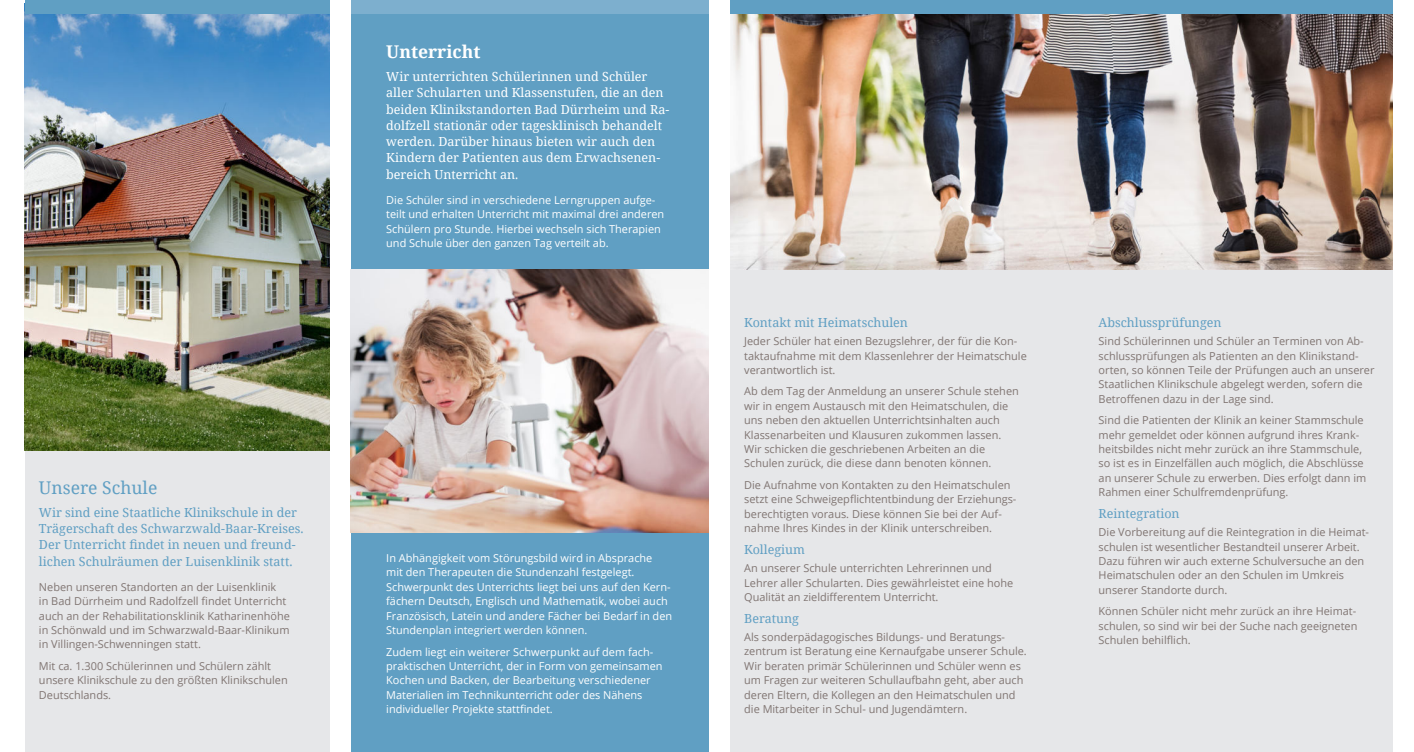
<style>
.page{position:relative;width:1414px;height:752px;background:#fff}
.page>*{position:absolute;margin:0;border:0;box-sizing:border-box;transform-origin:0 0}
.t1{font:17.5px "Noto Serif";color:#609fc3}
.t2{font:700 17.5px "Noto Serif";color:#fff}
.t3{font:12.5px/16.2px "Noto Serif";color:#fff}
.t4{font:12.5px/16.2px "Noto Serif";color:#609fc3}
.t5{font:11px/14.4px "Open Sans";color:#807572}
.t6{font:11px/14.4px "Open Sans";color:#fff}
</style>
<div class="page">
<div style="left:351px;top:0;width:358px;height:751px;background:#609fc3"></div>
<div style="left:351px;top:0;width:358px;height:13px;background:#7dafce"></div>
<div style="left:730px;top:0;width:663px;height:751px;background:#e6e7e9"></div>
<img style="left:351px;top:269px;width:358px;height:263px">
<div style="left:25px;top:0;width:305px;height:751px;background:#e6e7e9"></div>
<img style="left:25px;top:13px;width:305px;height:437px">
<img style="left:730px;top:13px;width:663px;height:256px">
<div style="left:25px;top:0;width:305px;height:13px;background:#609fc3"></div>
<div style="left:730px;top:0;width:663px;height:13px;background:#609fc3"></div>
<h1 class="t1" style="left:39px;top:480px;width:120px">Unsere Schule</h1>
<p class="t4" style="left:39px;top:505px;width:266px">Wir sind eine Staatliche Klinikschule in der Trägerschaft des Schwarzwald-Baar-Kreises.<br>Der Unterricht findet in neuen und freund&shy;lichen Schulräumen der Luisenklinik statt.</p>
<p class="t5" style="left:39px;top:580px;width:252px">Neben unseren Standorten an der Luisenklinik<br>in Bad Dürrheim und Radolfzell findet Unterricht auch an der Rehabilitationsklinik Katharinenhöhe in Schönwald und im Schwarzwald-Baar-Klinikum in Villingen-Schwenningen statt.</p>
<p class="t5" style="left:39px;top:659px;width:250px">Mit ca. 1.300 Schülerinnen und Schülern zählt unsere Klinikschule zu den größten Klinikschulen<br>Deutschlands.</p>
<h1 class="t2" style="left:386px;top:41px;width:96px">Unterricht</h1>
<p class="t3" style="left:386px;top:70px;width:284px">Wir unterrichten Schülerinnen und Schüler aller Schularten und Klassenstufen, die an den beiden Klinikstandorten Bad Dürrheim und Ra&shy;dolfzell stationär oder tagesklinisch behandelt werden. Darüber hinaus bieten wir auch den Kindern der Patienten aus dem Erwachsenen&shy;bereich Unterricht an.</p>
<p class="t6" style="left:386px;top:193px;width:280px">Die Schüler sind in verschiedene Lerngruppen aufge&shy;teilt und erhalten Unterricht mit maximal drei anderen Schülern pro Stunde. Hierbei wechseln sich Therapien und Schule über den ganzen Tag verteilt ab.</p>
<p class="t6" style="left:386px;top:551px;width:287px">In Abhängigkeit vom Störungsbild wird in Absprache<br>mit den Therapeuten die Stundenzahl festgelegt.<br>Schwerpunkt des Unterrichts liegt bei uns auf den Kern&shy;fächern Deutsch, Englisch und Mathematik, wobei auch Französisch, Latein und andere Fächer bei Bedarf in den Stundenplan integriert werden können.</p>
<p class="t6" style="left:386px;top:645px;width:278px">Zudem liegt ein weiterer Schwerpunkt auf dem fach&shy;praktischen Unterricht, der in Form von gemeinsamen Kochen und Backen, der Bearbeitung verschiedener Materialien im Technikunterricht oder des Nähens individueller Projekte stattfindet.</p>
<p class="t4" style="left:744px;top:316px;width:165px">Kontakt mit Heimatschulen</p>
<p class="t5" style="left:744px;top:335px;width:284px">Jeder Schüler hat einen Bezugslehrer, der für die Kon&shy;taktaufnahme mit dem Klassenlehrer der Heimatschule verantwortlich ist.</p>
<p class="t5" style="left:744px;top:385px;width:276px">Ab dem Tag der Anmeldung an unserer Schule stehen wir in engem Austausch mit den Heimatschulen, die uns neben den aktuellen Unterrichtsinhalten auch Klassenarbeiten und Klausuren zukommen lassen.<br>Wir schicken die geschriebenen Arbeiten an die Schulen zurück, die diese dann benoten können.</p>
<p class="t5" style="left:744px;top:478px;width:274px">Die Aufnahme von Kontakten zu den Heimatschulen setzt eine Schweigepflichtentbindung der Erziehungs&shy;berechtigten voraus. Diese können Sie bei der Auf&shy;nahme Ihres Kindes in der Klinik unterschreiben.</p>
<p class="t4" style="left:744px;top:542px;width:62px">Kollegium</p>
<p class="t5" style="left:744px;top:561px;width:271px">An unserer Schule unterrichten Lehrerinnen und<br>Lehrer aller Schularten. Dies gewährleistet eine hohe<br>Qualität an zieldifferentem Unterricht.</p>
<p class="t4" style="left:744px;top:611px;width:56px">Beratung</p>
<p class="t5" style="left:744px;top:630px;width:284px">Als sonderpädagogisches Bildungs- und Beratungs&shy;zentrum ist Beratung eine Kernaufgabe unserer Schule.<br>Wir beraten primär Schülerinnen und Schüler wenn es um Fragen zur weiteren Schullaufbahn geht, aber auch deren Eltern, die Kollegen an den Heimatschulen und die Mitarbeiter in Schul- und Jugendämtern.</p>
<p class="t4" style="left:1098px;top:316px;width:124px">Abschlussprüfungen</p>
<p class="t5" style="left:1098px;top:335px;width:277px">Sind Schülerinnen und Schüler an Terminen von Ab&shy;schlussprüfungen als Patienten an den Klinikstand&shy;orten, so können Teile der Prüfungen auch an unserer Staatlichen Klinikschule abgelegt werden, sofern die Betroffenen dazu in der Lage sind.</p>
<p class="t5" style="left:1098px;top:414px;width:269px">Sind die Patienten der Klinik an keiner Stammschule mehr gemeldet oder können aufgrund ihres Krank&shy;heitsbildes nicht mehr zurück an ihre Stammschule, so ist es in Einzelfällen auch möglich, die Abschlüsse an unserer Schule zu erwerben. Dies erfolgt dann im Rahmen einer Schulfremdenprüfung.</p>
<p class="t4" style="left:1098px;top:506px;width:83px">Reintegration</p>
<p class="t5" style="left:1098px;top:526px;width:272px">Die Vorbereitung auf die Reintegration in die Heimat&shy;schulen ist wesentlicher Bestandteil unserer Arbeit.<br>Dazu führen wir auch externe Schulversuche an den Heimatschulen oder an den Schulen im Umkreis unserer Standorte durch.</p>
<p class="t5" style="left:1098px;top:605px;width:260px;text-align:justify">Können Schüler nicht mehr zurück an ihre Heimat&shy;schulen, so sind wir bei der Suche nach geeigneten Schulen behilflich.</p>
</div>
